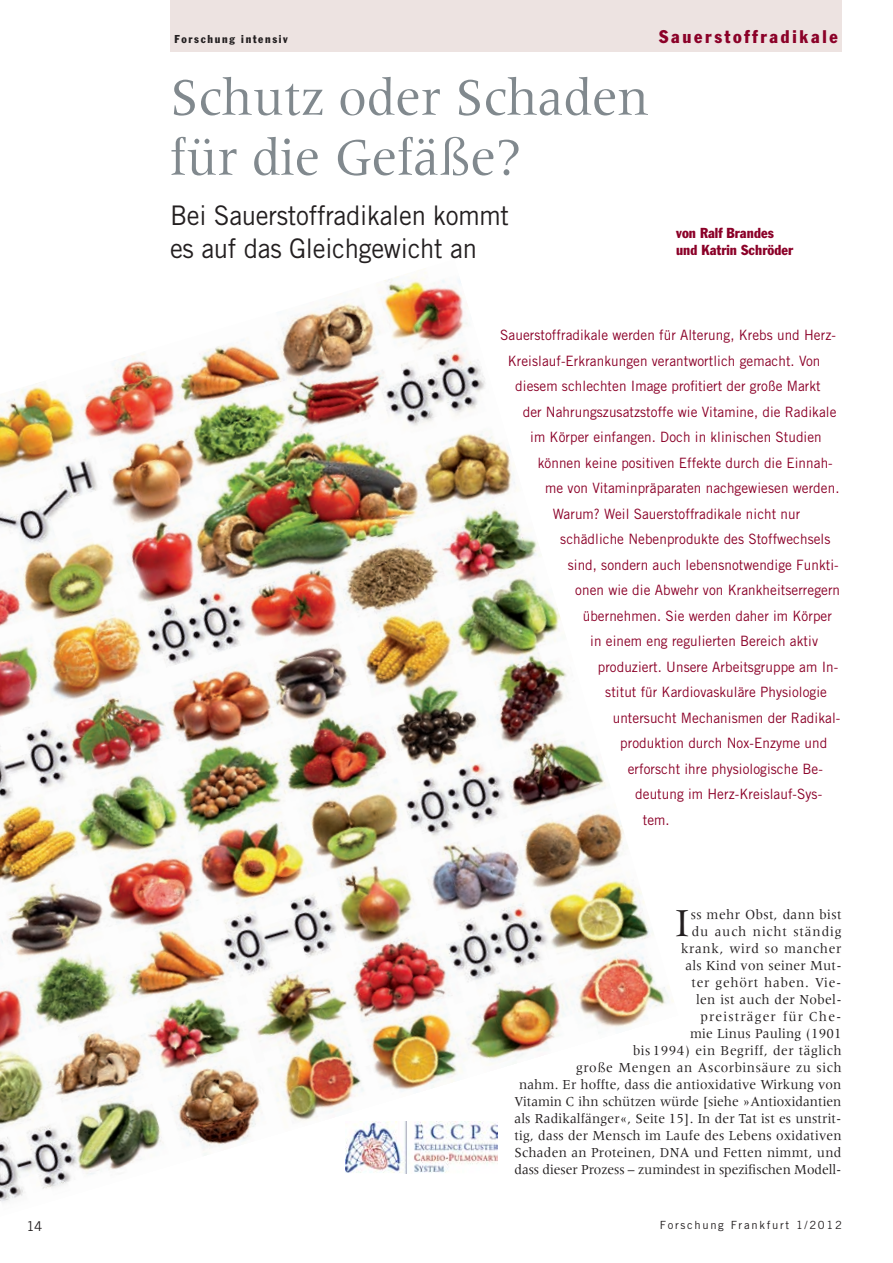
<style>
.page{position:relative;width:893px;height:1263px;background:#fff}
.page>*{position:absolute;margin:0;border:0;box-sizing:border-box;transform-origin:0 0}
.t1{font:54px/60px "Meridien";color:#81898e;scale:.95 1}
.t2{font:41.1px "Meridien";color:#231f20;scale:.95 1}
.t3{font:27px/33px "Trade Gothic";letter-spacing:-.01em;color:#231f20;scale:.95 1}
.t4{font:condensed 18px "Franklin Gothic";letter-spacing:.15em;color:#8b0128}
.t5{font:14.25px "Trade Gothic";letter-spacing:.005em;color:#8b0128;scale:.95 1}
.t6{font:14.25px/17px "Meridien";letter-spacing:.015em;color:#231f20;text-align:right;scale:.95 1}
.t7{font:condensed 14.25px/17px "Franklin Gothic";letter-spacing:.005em;color:#8b0128}
.t8{font:13.5px "Trade Gothic";color:#231f20}
.t9{font:11.25px "Trade Gothic";letter-spacing:.15em;color:#231f20}
.t10{font:condensed 11.25px "Franklin Gothic";letter-spacing:.15em;color:#231f20}
</style>
<div class="page">
<div style="left:170px;top:0;width:672px;height:51px;background:#ede3e1"></div>
<img style="left:0;top:272px;width:674px;height:931px">
<img style="left:346px;top:1121px;width:151px;height:52px">
<p class="t10" style="left:174px;top:32px;width:115px">Forschung intensiv</p>
<p class="t4" style="left:659px;top:26px;width:180px">Sauerstoffradikale</p>
<h1 class="t1" style="left:170px;top:67px;width:506px">Schutz oder Schaden für die Gefäße?</h1>
<h3 class="t3" style="left:170px;top:199px;width:358px">Bei Sauerstoffradikalen kommt es auf das Gleichgewicht an</h3>
<p class="t7" style="left:676px;top:224px;width:119px">von Ralf Brandes und Katrin Schröder</p>
<p class="t5" style="left:500px;top:326px;width:355px">Sauerstoffradikale werden für Alterung, Krebs und Herz-</p>
<p class="t5" style="left:508px;top:352px;width:331px">Kreislauf-Erkrankungen verantwortlich gemacht. Von</p>
<p class="t5" style="left:515px;top:377px;width:323px">diesem schlechten Image profitiert der große Markt</p>
<p class="t5" style="left:523px;top:403px;width:332px">der Nahrungszusatzstoffe wie Vitamine, die Radikale</p>
<p class="t5" style="left:530px;top:428px;width:308px">im Körper einfangen. Doch in klinischen Studien</p>
<p class="t5" style="left:538px;top:454px;width:312px">können keine positiven Effekte durch die Einnah-</p>
<p class="t5" style="left:545px;top:479px;width:311px">me von Vitaminpräparaten nachgewiesen werden.</p>
<p class="t5" style="left:553px;top:505px;width:262px">Warum? Weil Sauerstoffradikale nicht nur</p>
<p class="t5" style="left:560px;top:530px;width:286px">schädliche Nebenprodukte des Stoffwechsels</p>
<p class="t5" style="left:568px;top:556px;width:287px">sind, sondern auch lebensnotwendige Funkti-</p>
<p class="t5" style="left:575px;top:581px;width:280px">onen wie die Abwehr von Krankheitserregern</p>
<p class="t5" style="left:583px;top:607px;width:264px">übernehmen. Sie werden daher im Körper</p>
<p class="t5" style="left:590px;top:632px;width:241px">in einem eng regulierten Bereich aktiv</p>
<p class="t5" style="left:598px;top:658px;width:255px">produziert. Unsere Arbeitsgruppe am In-</p>
<p class="t5" style="left:605px;top:683px;width:235px">stitut für Kardiovaskuläre Physiologie</p>
<p class="t5" style="left:613px;top:709px;width:241px">untersucht Mechanismen der Radikal-</p>
<p class="t5" style="left:620px;top:734px;width:219px">produktion durch Nox-Enzyme und</p>
<p class="t5" style="left:628px;top:760px;width:207px">erforscht ihre physiologische Be-</p>
<p class="t5" style="left:635px;top:785px;width:198px">deutung im Herz-Kreislauf-Sys-</p>
<p class="t5" style="left:643px;top:811px;width:30px">tem.</p>
<p class="t6" style="left:514px;top:905px;width:346px">ss mehr Obst, dann bist<br>du auch nicht ständig<br>krank, wird so mancher<br>als Kind von seiner Mut-<br>ter gehört haben. Vie-<br>len ist auch der Nobel-<br>preisträger für Che-<br>mie Linus Pauling (1901<br>bis 1994) ein Begriff, der täglich<br>große Mengen an Ascorbinsäure zu sich<br>nahm. Er hoffte, dass die antioxidative Wirkung von Vitamin C ihn schützen würde [siehe »Antioxidantien als Radikalfänger«, Seite 15]. In der Tat ist es unstrit&shy;tig, dass der Mensch im Laufe des Lebens oxidativen Schaden an Proteinen, DNA und Fetten nimmt, und dass dieser Prozess – zumindest in spezifischen Modell-</p>
<h2 class="t2" style="left:676px;top:900px;width:15px">I</h2>
<p class="t8" style="left:26px;top:1217px;width:18px">14</p>
<p class="t9" style="left:660px;top:1218px;width:184px">Forschung Frankfurt 1/2012</p>
</div>
